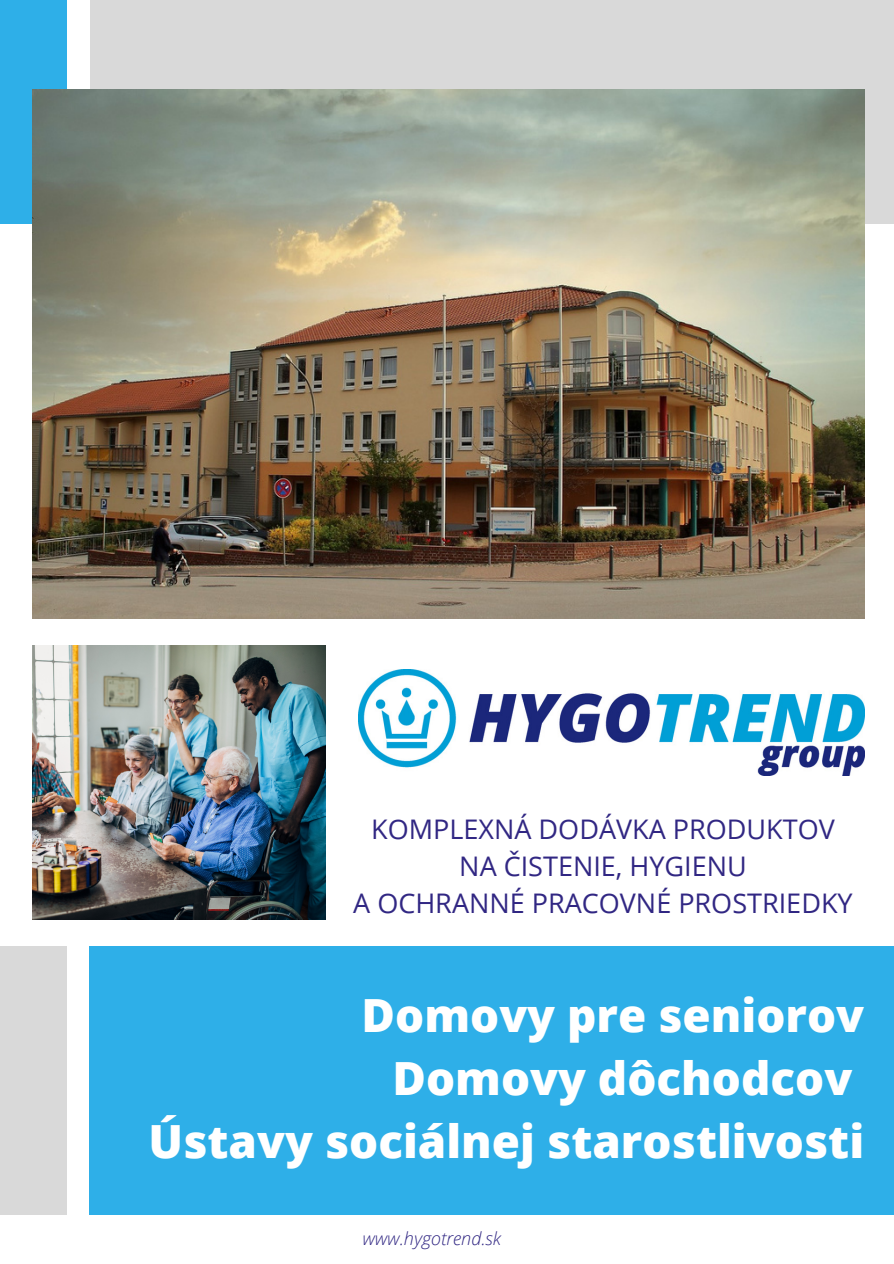
<style>
.page{position:relative;width:894px;height:1264px;background:#fff}
.page>*{position:absolute;margin:0;border:0;box-sizing:border-box;transform-origin:0 0}
.t1{font:800 45.75px/63px "Open Sans";color:#fff;text-align:right}
.t2{font:27px/37.2px "Open Sans";color:#312783;text-align:center}
.t3{font:italic 300 18px "Open Sans";color:#312783}
</style>
<div class="page">
<div style="left:89px;top:946px;width:804px;height:268px;background:#2eafe8"></div>
<div style="left:0;top:946px;width:66px;height:268px;background:#d9d9d9"></div>
<img style="left:359px;top:669px;width:505px;height:106px">
<div style="left:0;top:0;width:66px;height:223px;background:#2eafe8"></div>
<div style="left:91px;top:0;width:802px;height:223px;background:#d9d9d9"></div>
<img style="left:32px;top:89px;width:831px;height:529px">
<img style="left:32px;top:645px;width:294px;height:274px">
<h1 class="t2" style="left:353px;top:809px;width:501px">KOMPLEXNÁ DODÁVKA PRODUKTOV<br>NA ČISTENIE, HYGIENU<br>A OCHRANNÉ PRACOVNÉ PROSTRIEDKY</h1>
<h2 class="t1" style="left:148px;top:982px;width:717px">Domovy pre seniorov<br>Domovy dôchodcov<br>Ústavy sociálnej starostlivosti</h2>
<p class="t3" style="left:363px;top:1225px;width:140px">www.hygotrend.sk</p>
</div>
